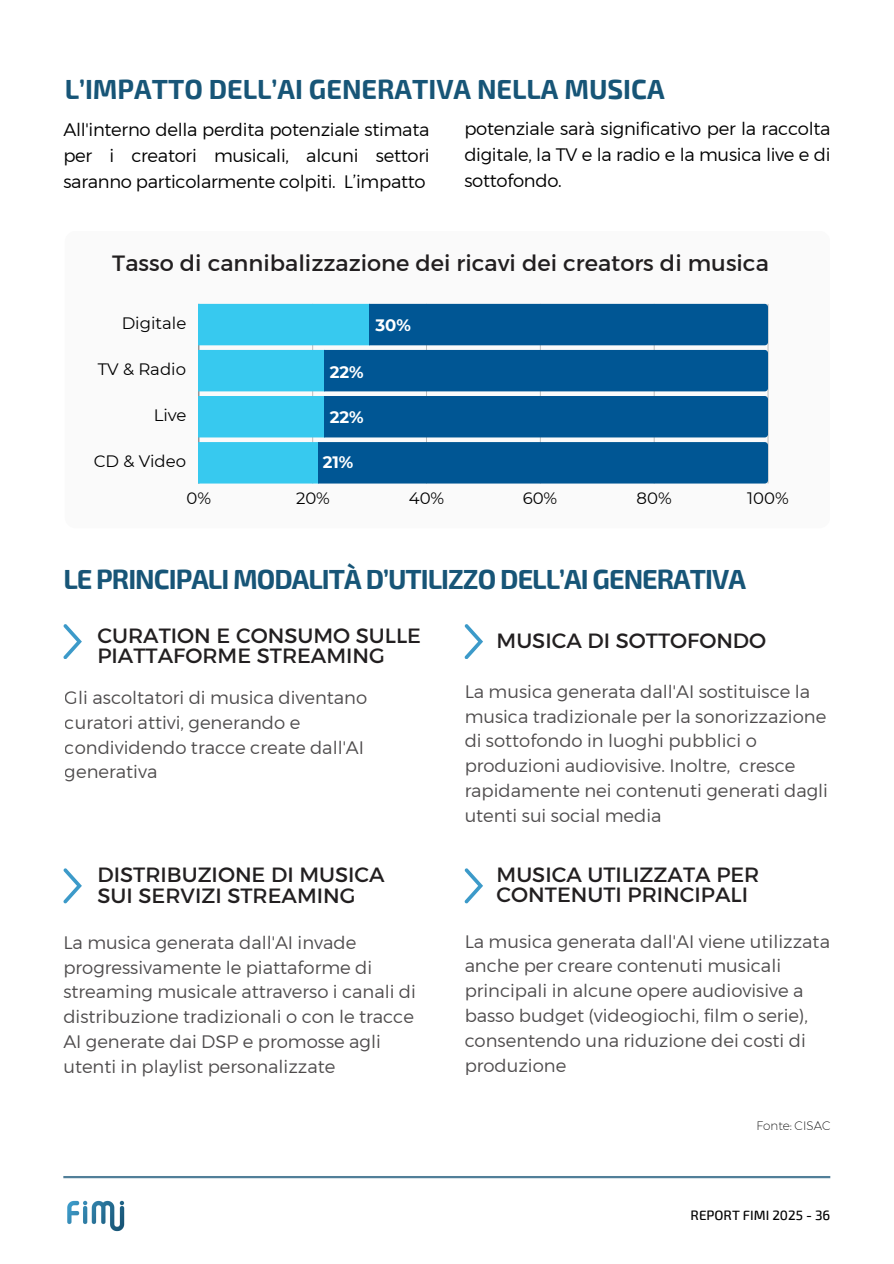
<style>
.page{position:relative;width:894px;height:1264px;background:#fff}
.page>*{position:absolute;margin:0;border:0;box-sizing:border-box;transform-origin:0 0}
.t1{font:700 27px "Exo 2";letter-spacing:-.035em;color:#175577}
.t2{font:700 27px "Exo 2";color:#175577}
.t3{font:22.5px "Kief Montaser Regular";color:#221f20}
.t4{font:21px/20.2px "Kief Montaser Regular";color:#221f20}
.t5{font:18px/24.8px "Kief Montaser Light";color:#221f20}
.t6{font:18px/25.8px "Kief Montaser Light";letter-spacing:-.015em;color:#000;text-align:justify}
.t7{font:16.5px "Montserrat";color:#000}
.t8{font:700 16.5px "Montserrat";color:#fff}
.t9{font:500 13.5px "Exo 2";color:#000}
.t10{font:300 12px "Kief Montaser Extra";color:#000}
</style>
<div class="page">
<div style="left:65px;top:231px;width:764px;height:297px;background:#fafafa;border-radius:11px"></div>
<hr style="left:63px;top:1175px;width:767px;height:3px;background:#175577">
<hr style="left:767px;top:304px;width:1px;height:179px;background:#000;opacity:.25">
<svg style="left:199px;top:304px;width:568px;height:179px;background:#1f7baf"></svg>
<svg style="left:464px;top:624px;width:19px;height:35px"></svg>
<svg style="left:464px;top:868px;width:19px;height:35px"></svg>
<svg style="left:63px;top:624px;width:19px;height:35px"></svg>
<svg style="left:63px;top:868px;width:19px;height:35px"></svg>
<img style="left:67px;top:1200px;width:58px;height:32px">
<h1 class="t2" style="left:65px;top:72px;width:601px">L’IMPATTO DELL’AI GENERATIVA NELLA MUSICA</h1>
<p class="t6" style="left:63px;top:117px;width:367px">All'interno della perdita potenziale stimata per i creatori musicali, alcuni settori saranno particolarmente colpiti. L’impatto</p>
<h3 class="t6" style="left:464px;top:116px;width:367px">potenziale sarà significativo per la raccolta digitale, la TV e la radio e la musica live e di sottofondo.</h3>
<p class="t3" style="left:112px;top:249px;width:658px">Tasso di cannibalizzazione dei ricavi dei creators di musica</p>
<p class="t7" style="left:122px;top:313px;width:66px">Digitale</p>
<p class="t7" style="left:98px;top:359px;width:90px">TV &amp; Radio</p>
<p class="t7" style="left:154px;top:405px;width:34px">Live</p>
<p class="t7" style="left:94px;top:451px;width:94px">CD &amp; Video</p>
<h4 class="t8" style="left:375px;top:315px;width:37px">30%</h4>
<h4 class="t8" style="left:330px;top:361px;width:35px">22%</h4>
<h4 class="t8" style="left:330px;top:406px;width:35px">22%</h4>
<h4 class="t8" style="left:322px;top:451px;width:32px">21%</h4>
<p class="t7" style="left:186px;top:488px;width:26px">0%</p>
<p class="t7" style="left:296px;top:488px;width:35px">20%</p>
<p class="t7" style="left:408px;top:488px;width:37px">40%</p>
<p class="t7" style="left:522px;top:488px;width:36px">60%</p>
<p class="t7" style="left:636px;top:488px;width:37px">80%</p>
<p class="t7" style="left:747px;top:488px;width:43px">100%</p>
<p class="t1" style="left:63px;top:562px;width:684px">LE PRINCIPALI MODALITÀ D’UTILIZZO DELL’AI GENERATIVA</p>
<h1 class="t4" style="left:97px;top:625px;width:325px">CURATION E CONSUMO SULLE<br>PIATTAFORME STREAMING</h1>
<p class="t5" style="left:65px;top:685px;width:304px">Gli ascoltatori di musica diventano curatori attivi, generando e condividendo tracce create dall'AI generativa</p>
<h2 class="t4" style="left:97px;top:864px;width:288px">DISTRIBUZIONE DI MUSICA<br>SUI SERVIZI STREAMING</h2>
<p class="t5" style="left:63px;top:930px;width:354px">La musica generata dall'AI invade progressivamente le piattaforme di streaming musicale attraverso i canali di distribuzione tradizionali o con le tracce AI generate dai DSP e promosse agli utenti in playlist personalizzate</p>
<p class="t4" style="left:496px;top:630px;width:271px">MUSICA DI SOTTOFONDO</p>
<p class="t5" style="left:464px;top:679px;width:365px">La musica generata dall'AI sostituisce la musica tradizionale per la sonorizzazione di sottofondo in luoghi pubblici o produzioni audiovisive. Inoltre, cresce rapidamente nei contenuti generati dagli utenti sui social media</p>
<p class="t4" style="left:496px;top:864px;width:264px">MUSICA UTILIZZATA PER<br>CONTENUTI PRINCIPALI</p>
<p class="t5" style="left:464px;top:928px;width:367px">La musica generata dall'AI viene utilizzata anche per creare contenuti musicali principali in alcune opere audiovisive a basso budget (videogiochi, film o serie), consentendo una riduzione dei costi di produzione</p>
<p class="t10" style="left:756px;top:1118px;width:75px">Fonte: CISAC</p>
<h2 class="t9" style="left:690px;top:1206px;width:141px">REPORT FIMI 2025 - 36</h2>
</div>
